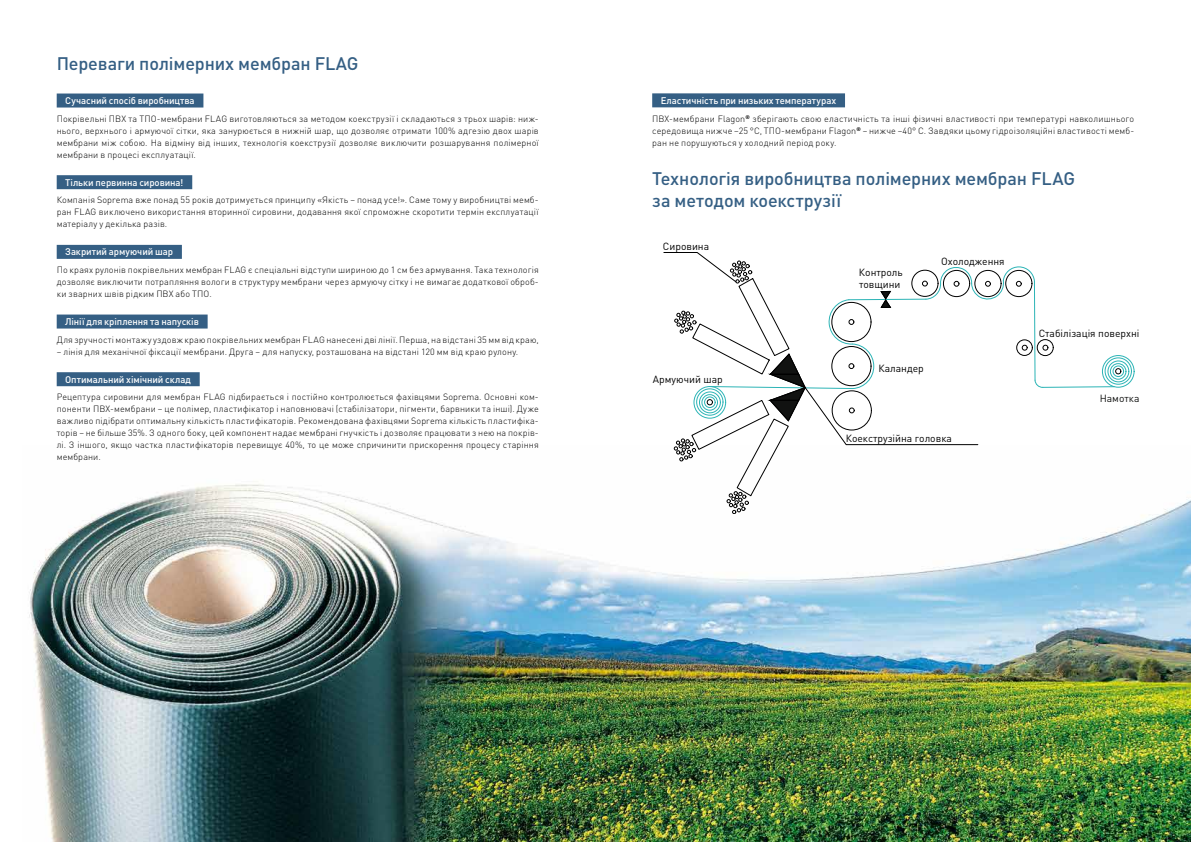
<style>
.page{position:relative;width:1191px;height:842px;background:#fff}
.page>*{position:absolute;margin:0;border:0;box-sizing:border-box;transform-origin:0 0}
.t1{font:500 18px/22px "DIN Pro";letter-spacing:-.005em;color:#355f84}
.t2{font:10.3px/12.3px "DIN Pro";color:#000}
.t3{font:10.3px "DIN Pro";color:#111211}
.t4{font:500 9.6px "DIN Pro";letter-spacing:-.01em;color:#fff}
.t5{font:300 9px/12px "DIN Pro";letter-spacing:.015em;color:#000;text-align:justify}
</style>
<div class="page">
<img style="left:29px;top:484px;width:1162px;height:358px">
<div style="left:1112px;top:365px;width:12px;height:12px;border:1px solid #2cb4b6;border-radius:50%"></div>
<div style="left:1110px;top:363px;width:16px;height:17px;border:1px solid #2cb4b6;border-radius:50%"></div>
<div style="left:1107px;top:360px;width:22px;height:22px;border:1px solid #2cb4b6;border-radius:50%"></div>
<div style="left:1104px;top:357px;width:28px;height:28px;border:1px solid #2cb4b6;border-radius:50%"></div>
<div style="left:1102px;top:355px;width:32px;height:33px;border:1px solid #2cb4b6;border-radius:50%"></div>
<svg style="left:663px;top:252px;width:458px;height:262px"></svg>
<div style="left:652px;top:93px;width:193px;height:14px;background:#355f84"></div>
<div style="left:57px;top:94px;width:146px;height:14px;background:#355f84"></div>
<div style="left:57px;top:175px;width:135px;height:14px;background:#355f84"></div>
<div style="left:57px;top:245px;width:125px;height:14px;background:#355f84"></div>
<div style="left:57px;top:315px;width:151px;height:14px;background:#355f84"></div>
<div style="left:57px;top:372px;width:143px;height:14px;background:#355f84"></div>
<h1 class="t1" style="left:57px;top:52px;width:303px">Переваги полімерних мембран FLAG</h1>
<p class="t4" style="left:65px;top:94px;width:131px">Сучасний спосіб виробництва</p>
<p class="t5" style="left:57px;top:112px;width:483px">Покрівельні ПВХ та ТПО-мембрани FLAG виготовляються за методом коекструзії і складаються з трьох шарів: ниж&shy;нього, верхнього і армуючої сітки, яка занурюється в нижній шар, що дозволяє отримати 100% адгезію двох шарів мембрани між собою. На відміну від інших, технологія коекструзії дозволяє виключити розшарування полімерної мембрани в процесі експлуатації.</p>
<p class="t4" style="left:65px;top:176px;width:120px">Тільки первинна сировина!</p>
<p class="t5" style="left:57px;top:194px;width:483px">Компанія Soprema вже понад 55 років дотримується принципу «Якість – понад усе!». Саме тому у виробництві мемб&shy;ран FLAG виключено використання вторинної сировини, додавання якої спроможне скоротити термін експлуатації матеріалу у декілька разів.</p>
<p class="t4" style="left:65px;top:245px;width:109px">Закритий армуючий шар</p>
<p class="t5" style="left:57px;top:263px;width:483px">По краях рулонів покрівельних мембран FLAG є спеціальні відступи шириною до 1 см без армування. Така технологія дозволяє виключити потрапляння вологи в структуру мембрани через армуючу сітку і не вимагає додаткової оброб&shy;ки зварних швів рідким ПВХ або ТПО.</p>
<p class="t4" style="left:65px;top:315px;width:135px">Лінії для кріплення та напусків</p>
<p class="t5" style="left:57px;top:333px;width:483px">Для зручності монтажу уздовж краю покрівельних мембран FLAG нанесені дві лінії. Перша, на відстані 35 мм від краю,</p>
<p class="t5" style="left:57px;top:345px;width:463px">– лінія для механічної фіксації мембрани. Друга – для напуску, розташована на відстані 120 мм від краю рулону.</p>
<p class="t4" style="left:65px;top:373px;width:127px">Оптимальний хімічний склад</p>
<p class="t5" style="left:57px;top:391px;width:483px">Рецептура сировини для мембран FLAG підбирається і постійно контролюється фахівцями Soprema. Основні ком&shy;поненти ПВХ-мембрани – це полімер, пластифікатор і наповнювачі (стабілізатори, пігменти, барвники та інші). Дуже важливо підібрати оптимальну кількість пластифікаторів. Рекомендована фахівцями Soprema кількість пластифіка&shy;торів – не більше 35%. З одного боку, цей компонент надає мембрані гнучкість і дозволяє працювати з нею на покрів&shy;лі. З іншого, якщо частка пластифікаторів перевищує 40%, то це може спричинити прискорення процесу старіння мембрани.</p>
<p class="t4" style="left:660px;top:94px;width:177px">Еластичність при низьких температурах</p>
<p class="t5" style="left:652px;top:112px;width:483px">ПВХ-мембрани Flagon<sup>®</sup> зберігають свою еластичність та інші фізичні властивості при температурі навколишнього середовища нижче –25 °С, ТПО-мембрани Flagon<sup>®</sup> – нижче –40° С. Завдяки цьому гідроізоляційні властивості мемб&shy;ран не порушуються у холодний період року.</p>
<h1 class="t1" style="left:652px;top:166px;width:424px">Технологія виробництва полімерних мембран FLAG за методом коекструзії</h1>
<p class="t2" style="left:663px;top:240px;width:48px">Сировина</p>
<p class="t2" style="left:653px;top:373px;width:71px">Армуючий шар</p>
<p class="t2" style="left:859px;top:265px;width:45px">Контроль товщини</p>
<p class="t2" style="left:941px;top:255px;width:65px">Охолодження</p>
<p class="t2" style="left:878px;top:361px;width:47px">Каландер</p>
<p class="t2" style="left:845px;top:432px;width:108px">Коекструзійна головка</p>
<p class="t2" style="left:1038px;top:327px;width:102px">Стабілізація поверхні</p>
<p class="t3" style="left:1099px;top:391px;width:41px">Намотка</p>
</div>
